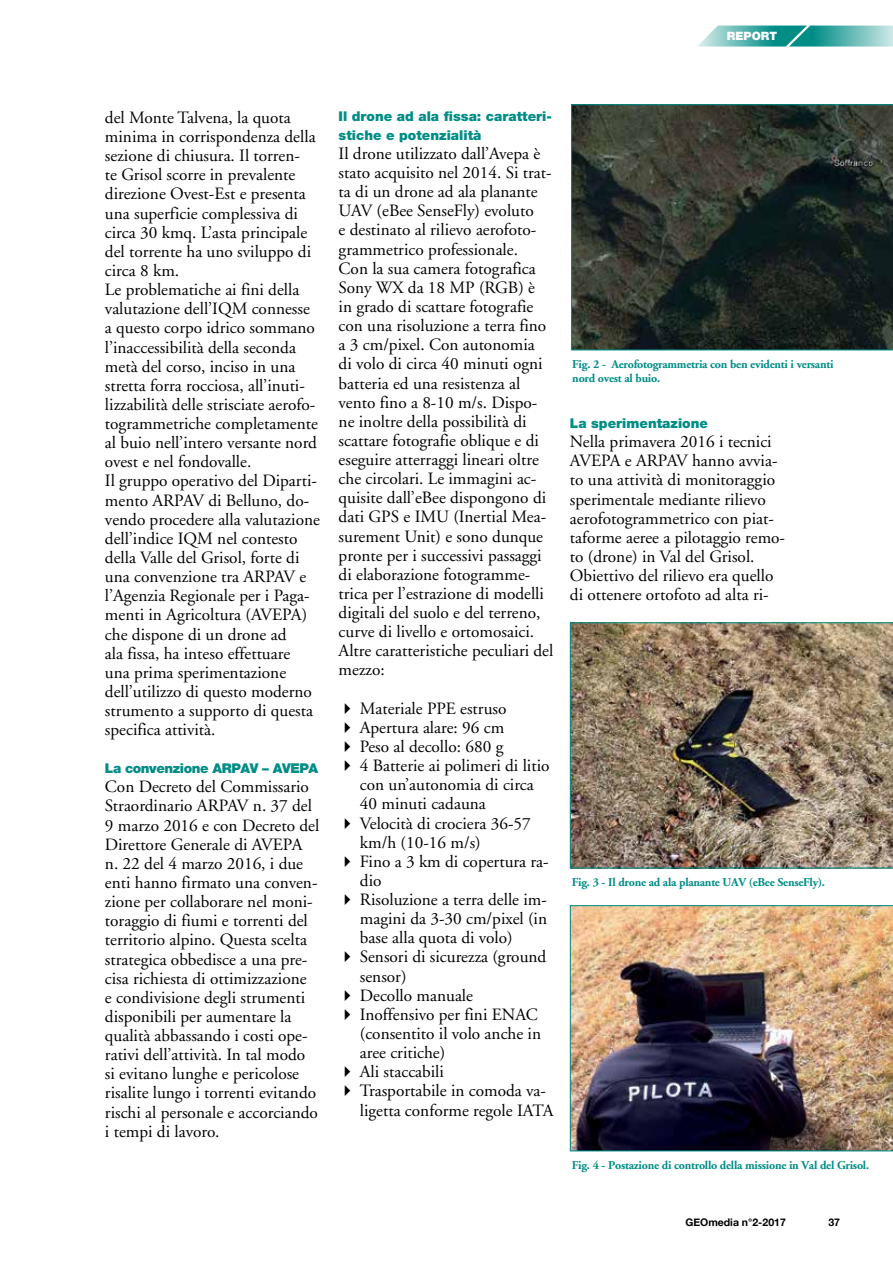
<style>
.page{position:relative;width:893px;height:1263px;background:#fff}
.page>*{position:absolute;margin:0;border:0;box-sizing:border-box;transform-origin:0 0}
.t1{font:17.25px/19.2px "Adobe Garamond";color:#000}
.t2{font:900 13.5px/19.2px "Helvetica Neue";color:#008d86}
.t3{font:900 13.5px "Helvetica Neue";letter-spacing:-.03em;color:#008d86}
.t4{font:700 12px/13.5px "Adobe Garamond";letter-spacing:-.02em;color:#008d86}
.t5{font:900 11.55px "Helvetica Neue";color:#fff}
.t6{font:700 10.5px "Helvetica Neue";color:#000}
</style>
<div class="page">
<svg style="left:698px;top:26px;width:195px;height:21px;background:#60b7b3"></svg>
<svg style="left:571px;top:104px;width:322px;height:246px;background:#27302a"></svg>
<img style="left:570px;top:622px;width:323px;height:246px">
<img style="left:570px;top:905px;width:323px;height:246px">
<p class="t5" style="left:727px;top:29px;width:52px">REPORT</p>
<p class="t1" style="left:105px;top:108px;width:216px">del Monte Talvena, la quota minima in corrispondenza della sezione di chiusura. Il torren-<br>te Grisol scorre in prevalente direzione Ovest-Est e presenta una superficie complessiva di circa 30 kmq. L’asta principale del torrente ha uno sviluppo di circa 8 km.<br>Le problematiche ai fini della valutazione dell’IQM connesse a questo corpo idrico sommano l’inaccessibilità della seconda metà del corso, inciso in una stretta forra rocciosa, all’inuti&shy;lizzabilità delle strisciate aerofo&shy;togrammetriche completamente al buio nell’intero versante nord ovest e nel fondovalle.<br>Il gruppo operativo del Diparti&shy;mento ARPAV di Belluno, do&shy;vendo procedere alla valutazione dell’indice IQM nel contesto della Valle del Grisol, forte di una convenzione tra ARPAV e l’Agenzia Regionale per i Paga&shy;menti in Agricoltura (AVEPA) che dispone di un drone ad<br>ala fissa, ha inteso effettuare<br>una prima sperimentazione dell’utilizzo di questo moderno strumento a supporto di questa specifica attività.</p>
<p class="t3" style="left:105px;top:760px;width:215px">La convenzione ARPAV – AVEPA</p>
<p class="t1" style="left:105px;top:778px;width:216px">Con Decreto del Commissario<br>Straordinario ARPAV n. 37 del<br>9 marzo 2016 e con Decreto del<br>Direttore Generale di AVEPA n. 22 del 4 marzo 2016, i due enti hanno firmato una conven&shy;zione per collaborare nel moni&shy;toraggio di fiumi e torrenti del territorio alpino. Questa scelta strategica obbedisce a una pre&shy;cisa richiesta di ottimizzazione<br>e condivisione degli strumenti disponibili per aumentare la qualità abbassando i costi ope&shy;rativi dell’attività. In tal modo si evitano lunghe e pericolose risalite lungo i torrenti evitando rischi al personale e accorciando i tempi di lavoro.</p>
<p class="t2" style="left:339px;top:106px;width:215px">Il drone ad ala fissa: caratteri&shy;stiche e potenzialità</p>
<p class="t1" style="left:339px;top:144px;width:216px">Il drone utilizzato dall’Avepa è stato acquisito nel 2014. Si trat&shy;ta di un drone ad ala planante<br>UAV (eBee SenseFly) evoluto<br>e destinato al rilievo aerofoto&shy;grammetrico professionale.<br>Con la sua camera fotografica<br>Sony WX da 18 MP (RGB) è<br>in grado di scattare fotografie con una risoluzione a terra fino a 3 cm/pixel. Con autonomia<br>di volo di circa 40 minuti ogni batteria ed una resistenza al vento fino a 8-10 m/s. Dispo&shy;ne inoltre della possibilità di scattare fotografie oblique e di eseguire atterraggi lineari oltre che circolari. Le immagini ac&shy;quisite dall’eBee dispongono di dati GPS e IMU (Inertial Mea&shy;surement Unit) e sono dunque pronte per i successivi passaggi di elaborazione fotogramme&shy;trica per l’estrazione di modelli digitali del suolo e del terreno, curve di livello e ortomosaici.<br>Altre caratteristiche peculiari del mezzo:</p>
<p class="t1" style="left:339px;top:699px;width:169px">✔ Materiale PPE estruso</p>
<p class="t1" style="left:339px;top:718px;width:167px">✔ Apertura alare: 96 cm</p>
<p class="t1" style="left:339px;top:737px;width:166px">✔ Peso al decollo: 680 g</p>
<p class="t1" style="left:360px;top:756px;width:191px;text-indent:-21px">✔ 4 Batterie ai polimeri di litio con un’autonomia di circa<br>40 minuti cadauna</p>
<p class="t1" style="left:360px;top:814px;width:172px;text-indent:-21px">✔ Velocità di crociera 36-57 km/h (10-16 m/s)</p>
<p class="t1" style="left:360px;top:852px;width:190px;text-indent:-21px">✔ Fino a 3 km di copertura ra&shy;dio</p>
<p class="t1" style="left:360px;top:890px;width:189px;text-align:justify;text-indent:-21px">✔ Risoluzione a terra delle im&shy;magini da 3-30 cm/pixel (in base alla quota di volo)</p>
<p class="t1" style="left:360px;top:948px;width:188px;text-indent:-21px">✔ Sensori di sicurezza (ground sensor)</p>
<p class="t1" style="left:339px;top:986px;width:136px">✔ Decollo manuale</p>
<p class="t1" style="left:360px;top:1005px;width:183px;text-indent:-21px">✔ Inoffensivo per fini ENAC (consentito il volo anche in aree critiche)</p>
<p class="t1" style="left:339px;top:1063px;width:107px">✔ Ali staccabili</p>
<p class="t1" style="left:360px;top:1082px;width:195px;text-indent:-21px">✔ Trasportabile in comoda va&shy;ligetta conforme regole IATA</p>
<p class="t4" style="left:572px;top:358px;width:263px">Fig. 2 - Aerofotogrammetria con ben evidenti i versanti nord ovest al buio.</p>
<p class="t2" style="left:570px;top:413px;width:140px">La sperimentazione</p>
<p class="t1" style="left:570px;top:432px;width:217px">Nella primavera 2016 i tecnici<br>AVEPA e ARPAV hanno avvia&shy;to una attività di monitoraggio sperimentale mediante rilievo aerofotogrammetrico con piat&shy;taforme aeree a pilotaggio remo&shy;to (drone) in Val del Grisol.<br>Obiettivo del rilievo era quello di ottenere ortofoto ad alta ri-</p>
<p class="t4" style="left:572px;top:876px;width:255px">Fig. 3 - Il drone ad ala planante UAV (eBee SenseFly).</p>
<p class="t4" style="left:572px;top:1159px;width:299px">Fig. 4 - Postazione di controllo della missione in Val del Grisol.</p>
<p class="t6" style="left:685px;top:1214px;width:102px">GEOmedia n°2-2017</p>
<p class="t6" style="left:828px;top:1214px;width:13px">37</p>
</div>
